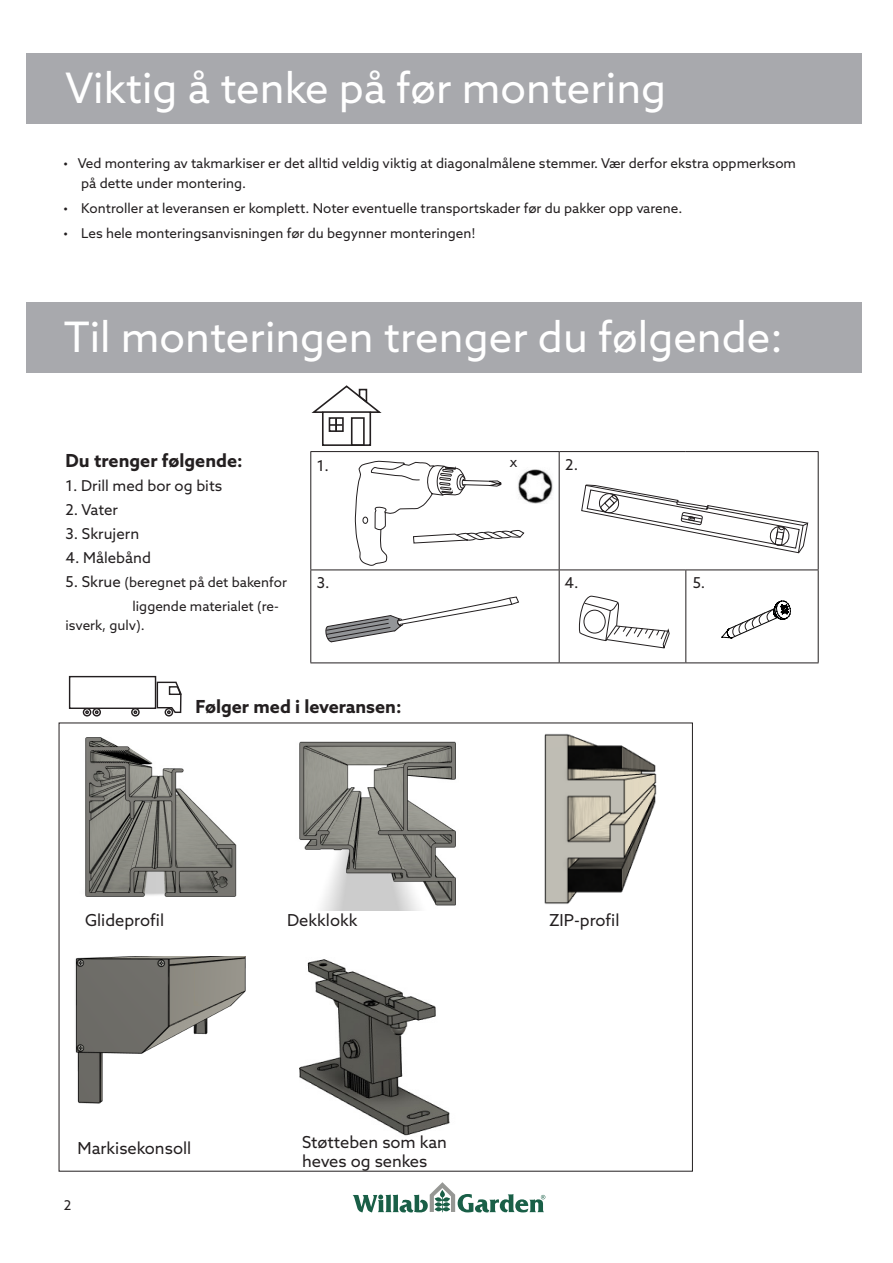
<style>
.page{position:relative;width:893px;height:1263px;background:#fff}
.page>*{position:absolute;margin:0;border:0;box-sizing:border-box;transform-origin:0 0}
.t1{font:42px "Azo Sans";color:#fff}
.t2{font:700 18px "Azo Sans";color:#231f20}
.t3{font:16.5px/19.8px "Azo Sans";color:#231f20}
.t4{font:15px "Azo Sans";color:#231f20}
.t5{font:15px "Futura Std";color:#231f20}
.t6{font:13.5px/19.5px "Azo Sans";color:#231f20}
.s1{font-size:15px}
</style>
<div class="page">
<svg style="left:353px;top:1182px;width:192px;height:30px"></svg>
<img style="left:299px;top:959px;width:151px;height:177px">
<div style="left:27px;top:53px;width:835px;height:71px;background:#a8a9ad"></div>
<svg style="left:721px;top:601px;width:70px;height:37px"></svg>
<svg style="left:581px;top:484px;width:227px;height:69px"></svg>
<div style="left:27px;top:302px;width:835px;height:71px;background:#a8a9ad"></div>
<div style="left:322px;top:411px;width:49px;height:35px;border:2px solid #231f20"></div>
<div style="left:351px;top:417px;width:14px;height:29px;border:2px solid #231f20"></div>
<svg style="left:311px;top:385px;width:71px;height:47px"></svg>
<img style="left:524px;top:469px;width:29px;height:35px">
<hr style="left:310px;top:451px;width:249px;height:1px;background:#231f20">
<hr style="left:310px;top:452px;width:1px;height:117px;background:#231f20">
<hr style="left:559px;top:451px;width:127px;height:1px;background:#231f20">
<hr style="left:559px;top:452px;width:1px;height:117px;background:#231f20">
<hr style="left:686px;top:451px;width:133px;height:1px;background:#231f20">
<hr style="left:818px;top:452px;width:1px;height:117px;background:#231f20">
<hr style="left:310px;top:569px;width:249px;height:1px;background:#231f20">
<hr style="left:310px;top:570px;width:1px;height:92px;background:#231f20">
<hr style="left:559px;top:569px;width:127px;height:1px;background:#231f20">
<hr style="left:559px;top:570px;width:1px;height:92px;background:#231f20">
<hr style="left:686px;top:569px;width:133px;height:1px;background:#231f20">
<hr style="left:685px;top:570px;width:1px;height:92px;background:#231f20">
<hr style="left:818px;top:570px;width:1px;height:92px;background:#231f20">
<hr style="left:310px;top:662px;width:249px;height:1px;background:#231f20">
<hr style="left:559px;top:662px;width:127px;height:1px;background:#231f20">
<hr style="left:686px;top:662px;width:133px;height:1px;background:#231f20">
<svg style="left:355px;top:461px;width:169px;height:105px"></svg>
<svg style="left:325px;top:596px;width:194px;height:47px"></svg>
<img style="left:299px;top:741px;width:157px;height:169px">
<img style="left:544px;top:733px;width:113px;height:171px">
<img style="left:85px;top:737px;width:152px;height:160px">
<img style="left:75px;top:956px;width:171px;height:148px">
<svg style="left:578px;top:596px;width:92px;height:53px"></svg>
<div style="left:69px;top:676px;width:87px;height:33px;border:1px solid #231f20"></div>
<div style="left:92px;top:708px;width:9px;height:8px;border:1px solid #231f20;border-radius:50%"></div>
<div style="left:83px;top:708px;width:8px;height:8px;border:1px solid #231f20;border-radius:50%"></div>
<div style="left:131px;top:708px;width:9px;height:8px;border:1px solid #231f20;border-radius:50%"></div>
<div style="left:165px;top:708px;width:8px;height:8px;border:1px solid #231f20;border-radius:50%"></div>
<svg style="left:133px;top:710px;width:4px;height:4px"></svg>
<svg style="left:95px;top:710px;width:4px;height:4px"></svg>
<svg style="left:85px;top:710px;width:4px;height:4px"></svg>
<svg style="left:156px;top:680px;width:26px;height:34px"></svg>
<p class="t1" style="left:65px;top:61px;width:602px">Viktig å tenke på før montering</p>
<p class="t6" style="left:81px;top:153px;width:716px;text-indent:-18px">• Ved montering av takmarkiser er det alltid veldig viktig at diagonalmålene stemmer. Vær derfor ekstra oppmerksom på dette under montering.</p>
<p class="t6" style="left:63px;top:198px;width:621px">• Kontroller at leveransen er komplett. Noter eventuelle transportskader før du pakker opp varene.</p>
<p class="t6" style="left:63px;top:223px;width:414px">• Les hele monteringsanvisningen før du begynner monteringen!</p>
<p class="t1" style="left:64px;top:310px;width:721px">Til monteringen trenger du følgende:</p>
<p class="t2" style="left:66px;top:448px;width:179px">Du trenger følgende:</p>
<p class="t4" style="left:66px;top:475px;width:158px">1. Drill med bor og bits</p>
<p class="t4" style="left:66px;top:499px;width:54px">2. Vater</p>
<p class="t4" style="left:66px;top:523px;width:75px">3. Skrujern</p>
<p class="t4" style="left:66px;top:547px;width:87px">4. Målebånd</p>
<p class="t6" style="left:133px;top:569px;width:156px;line-height:24px;text-indent:-67px"><span class="s1">5. Skrue</span> (beregnet på det bakenfor liggende materialet (re-</p>
<p class="t6" style="left:66px;top:615px;width:81px">isverk, gulv).</p>
<p class="t4" style="left:317px;top:456px;width:14px">1.</p>
<p class="t4" style="left:565px;top:455px;width:14px">2.</p>
<p class="t5" style="left:510px;top:452px;width:9px">x</p>
<p class="t4" style="left:317px;top:573px;width:14px">3.</p>
<p class="t4" style="left:564px;top:573px;width:15px">4.</p>
<p class="t4" style="left:693px;top:573px;width:14px">5.</p>
<p class="t2" style="left:195px;top:694px;width:208px">Følger med i leveransen:</p>
<p class="t3" style="left:85px;top:910px;width:81px">Glideprofil</p>
<p class="t3" style="left:287px;top:910px;width:72px">Dekklokk</p>
<p class="t3" style="left:78px;top:1138px;width:115px">Markisekonsoll</p>
<p class="t6" style="left:64px;top:1195px;width:9px">2</p>
<p class="t3" style="left:302px;top:1132px;width:146px">Støtteben som kan heves og senkes</p>
<p class="t3" style="left:549px;top:910px;width:72px">ZIP-profil</p>
</div>
